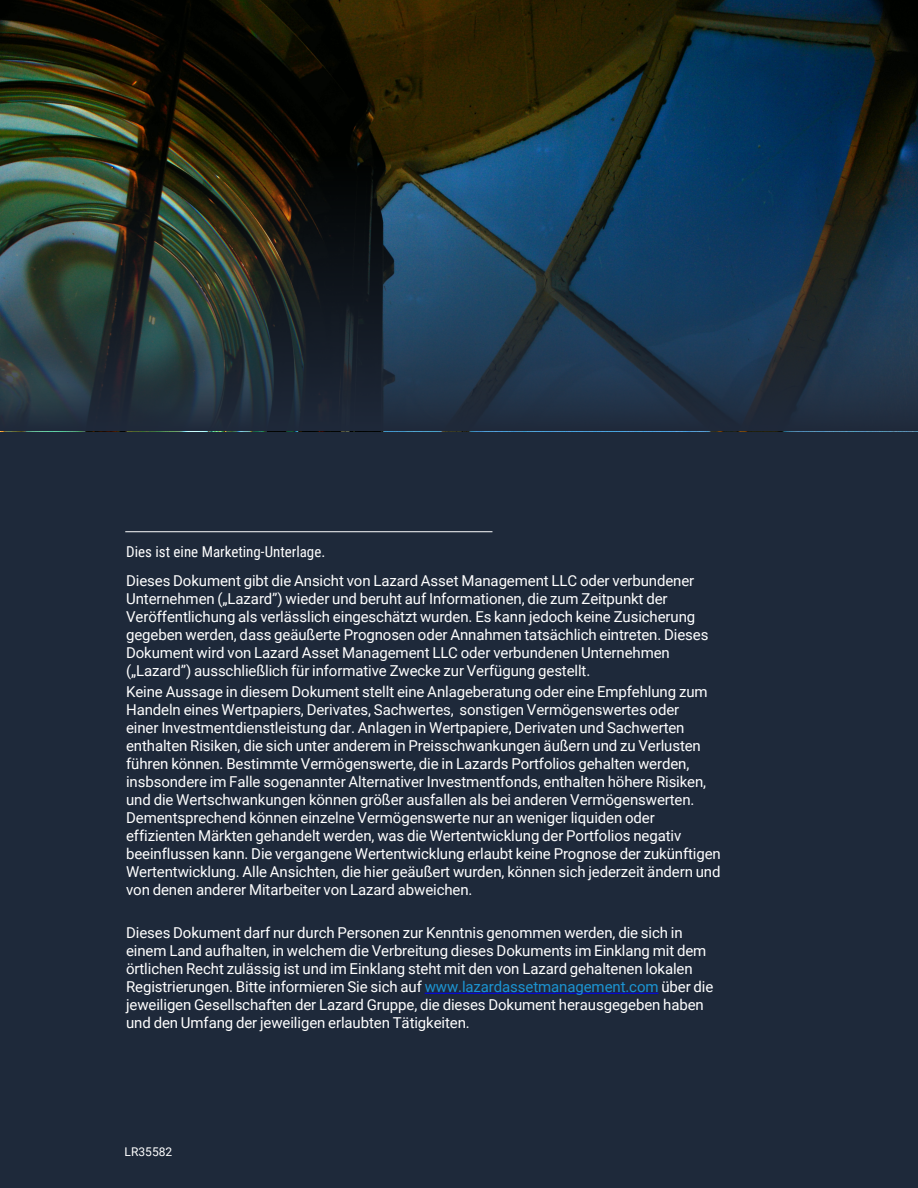
<style>
.page{position:relative;width:918px;height:1188px;background:#fff}
.page>*{position:absolute;margin:0;border:0;box-sizing:border-box;transform-origin:0 0}
.t1{font:15px/18px "Roboto";letter-spacing:-.01em;color:#fff}
.t2{font:15px "Roboto Condensed";color:#fff}
.t3{font:12px "Roboto";letter-spacing:.005em;color:#fff}
.s1{color:#1c94d2}
</style>
<div class="page">
<div style="left:0;top:430px;width:918px;height:758px;background:#1e293a"></div>
<hr style="left:425px;top:993px;width:233px;height:1px;background:#00f">
<hr style="left:125px;top:531px;width:367px;height:1px;background:#fff">
<img style="left:0;top:0;width:918px;height:153px">
<img style="left:0;top:153px;width:918px;height:277px">
<p class="t2" style="left:126px;top:541px;width:201px">Dies ist eine Marketing-Unterlage.</p>
<p class="t1" style="left:126px;top:571px;width:584px">Dieses Dokument gibt die Ansicht von Lazard Asset Management LLC oder verbundener Unternehmen („Lazard”) wieder und beruht auf Informationen, die zum Zeitpunkt der Veröffentlichung als verlässlich eingeschätzt wurden. Es kann jedoch keine Zusicherung gegeben werden, dass geäußerte Prognosen oder Annahmen tatsächlich eintreten. Dieses Dokument wird von Lazard Asset Management LLC oder verbundenen Unternehmen („Lazard”) ausschließlich für informative Zwecke zur Verfügung gestellt.</p>
<p class="t1" style="left:126px;top:682px;width:596px">Keine Aussage in diesem Dokument stellt eine Anlageberatung oder eine Empfehlung zum Handeln eines Wertpapiers, Derivates, Sachwertes, sonstigen Vermögenswertes oder<br>einer Investmentdienstleistung dar. Anlagen in Wertpapiere, Derivaten und Sachwerten enthalten Risiken, die sich unter anderem in Preisschwankungen äußern und zu Verlusten führen können. Bestimmte Vermögenswerte, die in Lazards Portfolios gehalten werden, insbsondere im Falle sogenannter Alternativer Investmentfonds, enthalten höhere Risiken, und die Wertschwankungen können größer ausfallen als bei anderen Vermögenswerten.<br>Dementsprechend können einzelne Vermögenswerte nur an weniger liquiden oder effizienten Märkten gehandelt werden, was die Wertentwicklung der Portfolios negativ beeinflussen kann. Die vergangene Wertentwicklung erlaubt keine Prognose der zukünftigen Wertentwicklung. Alle Ansichten, die hier geäußert wurden, können sich jederzeit ändern und von denen anderer Mitarbeiter von Lazard abweichen.</p>
<p class="t1" style="left:126px;top:923px;width:589px">Dieses Dokument darf nur durch Personen zur Kenntnis genommen werden, die sich in einem Land aufhalten, in welchem die Verbreitung dieses Dokuments im Einklang mit dem örtlichen Recht zulässig ist und im Einklang steht mit den von Lazard gehaltenen lokalen Registrierungen. Bitte informieren Sie sich auf <span class="s1">www.lazardassetmanagement.com</span> über die jeweiligen Gesellschaften der Lazard Gruppe, die dieses Dokument herausgegeben haben und den Umfang der jeweiligen erlaubten Tätigkeiten.</p>
<p class="t3" style="left:125px;top:1143px;width:49px">LR35582</p>
</div>
